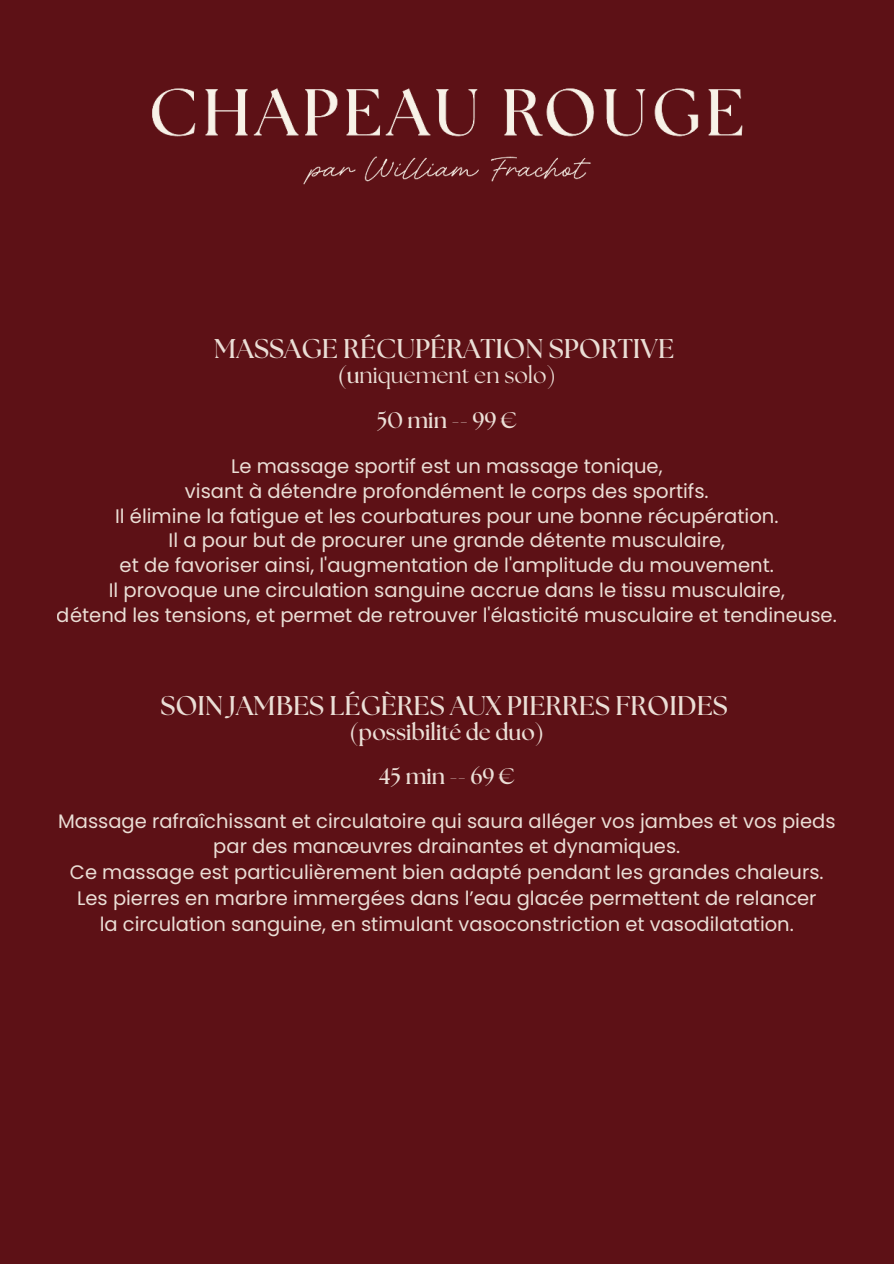
<style>
.page{position:relative;width:894px;height:1264px;background:#fff}
.page>*{position:absolute;margin:0;border:0;box-sizing:border-box;transform-origin:0 0}
.t1{font:700 27px "The Seasons";color:#f9f3e9}
.t2{font:22.5px/45px "The Seasons";color:#f9f3e9;text-align:center}
.t3{font:700 22.5px/43.8px "The Seasons";color:#f9f3e9;text-align:center}
.t4{font:19.5px/24.8px "Poppins";color:#f9f3e9;text-align:center}
.s1{font-weight:700}
</style>
<div class="page">
<div style="left:0;top:0;width:893px;height:1263px;background:#5d1116"></div>
<img style="left:152px;top:88px;width:591px;height:97px">
<h1 class="t1" style="left:214px;top:331px;width:461px">MASSAGE RÉCUPÉRATION SPORTIVE</h1>
<p class="t2" style="left:337px;top:352px;width:220px"><span class="s1">(u</span>niquement en solo)<br><span class="s1">50 min -- 99 €</span></p>
<p class="t4" style="left:57px;top:454px;width:781px">Le massage sportif est un massage tonique,<br>visant à détendre profondément le corps des sportifs.<br>Il élimine la fatigue et les courbatures pour une bonne récupération.<br>Il a pour but de procurer une grande détente musculaire,<br>et de favoriser ainsi, l'augmentation de l'amplitude du mouvement.<br>Il provoque une circulation sanguine accrue dans le tissu musculaire,<br>détend les tensions, et permet de retrouver l'élasticité musculaire et tendineuse.</p>
<h1 class="t1" style="left:160px;top:687px;width:568px">SOIN JAMBES LÉGÈRES AUX PIERRES FROIDES</h1>
<p class="t3" style="left:349px;top:709px;width:196px">(possibilité de duo)<br>45 min -- 69 €</p>
<p class="t4" style="left:58px;top:808px;width:778px;line-height:25.8px">Massage rafraîchissant et circulatoire qui saura alléger vos jambes et vos pieds par des manœuvres drainantes et dynamiques.<br>Ce massage est particulièrement bien adapté pendant les grandes chaleurs.<br>Les pierres en marbre immergées dans l’eau glacée permettent de relancer<br>la circulation sanguine, en stimulant vasoconstriction et vasodilatation.</p>
</div>
